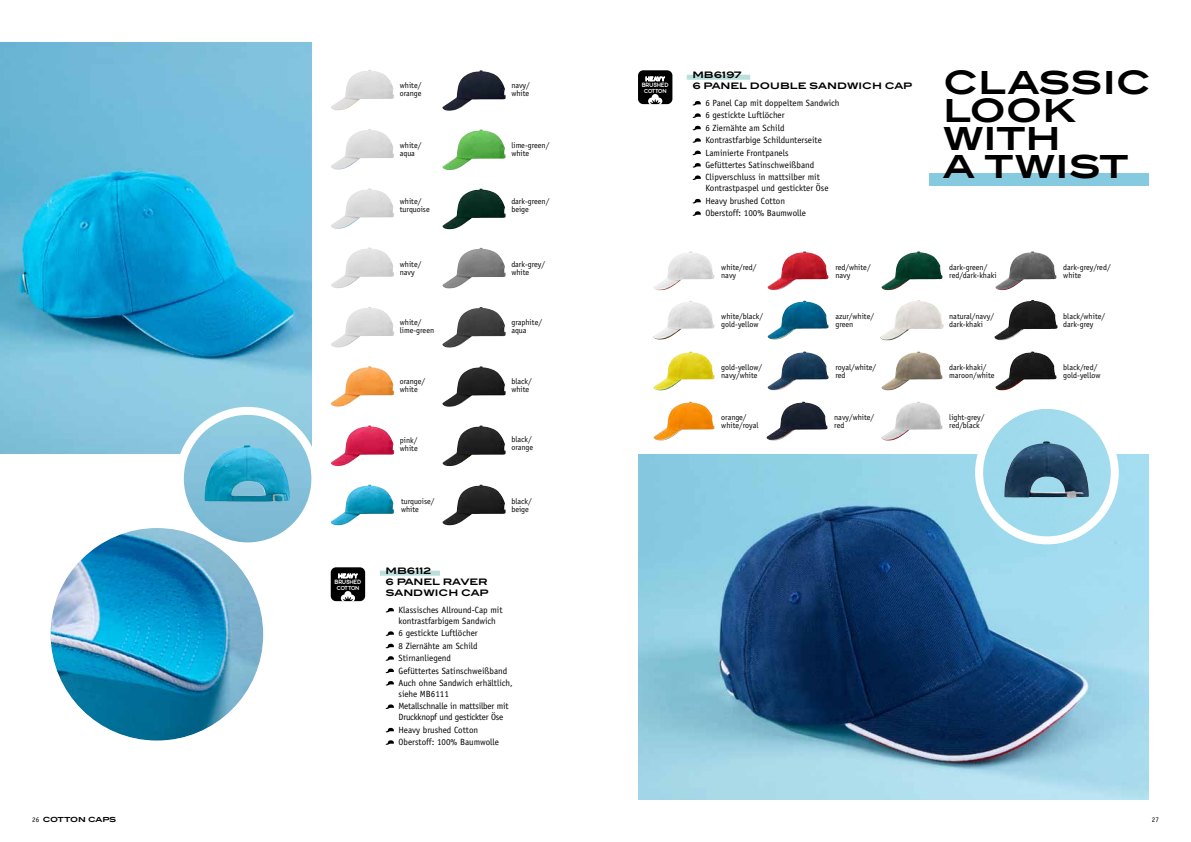
<style>
.page{position:relative;width:1191px;height:842px;background:#fff}
.page>*{position:absolute;margin:0;border:0;box-sizing:border-box;transform-origin:0 0}
.t1{font:700 32px/28px "Blair ITC";color:#000}
.t2{font:9px/12.4px "Officina Sans";color:#000}
.t3{font:700 9px/10.8px "Blair ITC";color:#000}
.t4{font:9px/12.4px "Officina Sans";letter-spacing:-.02em;color:#000}
.t5{font:8px/8px "Officina Sans";color:#000}
.t6{font:700 7px "Blair ITC";letter-spacing:-.02em;color:#000}
.t7{font:7px "Officina Sans";color:#000}
.t8{font:700 6.1px/5.8px "Moon 2.0";letter-spacing:.055em;color:#fff;text-align:center}
.t9{font:700 5.8px "Moon 2.0";letter-spacing:.01em;color:#fff}
.s1{font-family:"Officina Sans";font-weight:400}
</style>
<div class="page">
<img style="left:638px;top:455px;width:510px;height:344px">
<img style="left:0;top:43px;width:312px;height:410px">
<img style="left:51px;top:528px;width:212px;height:213px;border-radius:106px">
<div style="left:43px;top:520px;width:228px;height:229px;border:8px solid #fff;border-radius:50%"></div>
<svg style="left:180px;top:411px;width:135px;height:135px"></svg>
<img style="left:184px;top:415px;width:127px;height:127px;border-radius:64px">
<div style="left:176px;top:407px;width:143px;height:143px;border:8px solid #fff;border-radius:50%"></div>
<div style="left:983px;top:409px;width:127px;height:127px;background:#9fdaed;border-radius:64px"></div>
<div style="left:975px;top:401px;width:143px;height:143px;border:8px solid #fff;border-radius:50%"></div>
<img style="left:766px;top:402px;width:61px;height:38px">
<img style="left:881px;top:402px;width:61px;height:38px">
<img style="left:880px;top:300px;width:63px;height:40px">
<img style="left:994px;top:300px;width:63px;height:40px">
<img style="left:881px;top:351px;width:61px;height:39px">
<img style="left:995px;top:351px;width:61px;height:39px">
<img style="left:767px;top:301px;width:61px;height:39px">
<img style="left:653px;top:351px;width:61px;height:39px">
<img style="left:767px;top:351px;width:61px;height:39px">
<img style="left:881px;top:251px;width:61px;height:39px">
<img style="left:995px;top:251px;width:61px;height:39px">
<img style="left:767px;top:251px;width:61px;height:39px">
<img style="left:653px;top:402px;width:61px;height:38px">
<img style="left:653px;top:301px;width:61px;height:39px">
<img style="left:653px;top:251px;width:61px;height:39px">
<img style="left:331px;top:70px;width:63px;height:40px">
<img style="left:331px;top:129px;width:63px;height:41px">
<img style="left:331px;top:188px;width:63px;height:41px">
<img style="left:331px;top:247px;width:63px;height:41px">
<img style="left:331px;top:307px;width:63px;height:40px">
<img style="left:331px;top:366px;width:63px;height:41px">
<img style="left:331px;top:425px;width:63px;height:41px">
<img style="left:331px;top:485px;width:63px;height:40px">
<img style="left:442px;top:70px;width:64px;height:41px">
<img style="left:442px;top:248px;width:64px;height:40px">
<img style="left:442px;top:307px;width:64px;height:41px">
<img style="left:442px;top:366px;width:64px;height:41px">
<img style="left:442px;top:425px;width:64px;height:41px">
<img style="left:442px;top:485px;width:64px;height:40px">
<img style="left:442px;top:129px;width:64px;height:41px">
<img style="left:442px;top:189px;width:64px;height:40px">
<img style="left:204px;top:445px;width:86px;height:57px">
<img style="left:1004px;top:441px;width:76px;height:57px">
<div style="left:331px;top:567px;width:34px;height:34px;background:#000;border-radius:5px"></div>
<svg style="left:338px;top:573px;width:20px;height:5px"></svg>
<svg style="left:341px;top:591px;width:14px;height:11px"></svg>
<div style="left:638px;top:70px;width:34px;height:34px;background:#000;border-radius:5px"></div>
<svg style="left:645px;top:76px;width:20px;height:6px"></svg>
<svg style="left:648px;top:94px;width:14px;height:11px"></svg>
<div style="left:687px;top:75px;width:63px;height:5px;background:#bae0dc"></div>
<svg style="left:692px;top:101px;width:9px;height:4px"></svg>
<svg style="left:692px;top:113px;width:9px;height:5px"></svg>
<svg style="left:692px;top:126px;width:9px;height:4px"></svg>
<svg style="left:692px;top:138px;width:9px;height:5px"></svg>
<svg style="left:692px;top:151px;width:9px;height:4px"></svg>
<svg style="left:692px;top:163px;width:9px;height:5px"></svg>
<svg style="left:692px;top:175px;width:9px;height:5px"></svg>
<svg style="left:692px;top:199px;width:9px;height:4px"></svg>
<svg style="left:692px;top:211px;width:9px;height:5px"></svg>
<div style="left:380px;top:571px;width:60px;height:5px;background:#bae0dc"></div>
<svg style="left:385px;top:608px;width:9px;height:4px"></svg>
<svg style="left:385px;top:631px;width:9px;height:5px"></svg>
<svg style="left:385px;top:644px;width:9px;height:4px"></svg>
<svg style="left:385px;top:656px;width:9px;height:5px"></svg>
<svg style="left:385px;top:668px;width:9px;height:5px"></svg>
<svg style="left:385px;top:681px;width:9px;height:4px"></svg>
<svg style="left:385px;top:704px;width:9px;height:5px"></svg>
<svg style="left:385px;top:728px;width:9px;height:4px"></svg>
<svg style="left:385px;top:740px;width:9px;height:5px"></svg>
<div style="left:929px;top:173px;width:219px;height:13px;background:#86cadf"></div>
<p class="t8" style="left:335px;top:579px;width:28px">BRUSHED</p>
<p class="t9" style="left:337px;top:584px;width:24px">COTTON</p>
<p class="t5" style="left:400px;top:81px;width:23px">white/ orange</p>
<p class="t5" style="left:511px;top:81px;width:20px">navy/ white</p>
<p class="t5" style="left:400px;top:141px;width:23px">white/ aqua</p>
<p class="t5" style="left:511px;top:141px;width:39px">lime-green/ white</p>
<p class="t5" style="left:400px;top:198px;width:31px">white/ turquoise</p>
<p class="t5" style="left:511px;top:198px;width:39px">dark-green/ beige</p>
<p class="t5" style="left:400px;top:260px;width:23px">white/ navy</p>
<p class="t5" style="left:511px;top:260px;width:35px">dark-grey/ white</p>
<p class="t5" style="left:400px;top:318px;width:36px">white/ lime-green</p>
<p class="t5" style="left:511px;top:318px;width:32px">graphite/ aqua</p>
<p class="t5" style="left:400px;top:377px;width:27px">orange/ white</p>
<p class="t5" style="left:511px;top:377px;width:22px">black/ white</p>
<p class="t5" style="left:400px;top:436px;width:19px">pink/ white</p>
<p class="t5" style="left:511px;top:436px;width:23px">black/ orange</p>
<p class="t5" style="left:401px;top:497px;width:35px">turquoise/ white</p>
<p class="t5" style="left:511px;top:497px;width:22px">black/ beige</p>
<p class="t3" style="left:385px;top:565px;width:104px">MB6112<br>6 PANEL RAVER<br>SANDWICH CAP</p>
<p class="t2" style="left:398px;top:604px;width:106px;line-height:11px">Klassisches Allround-Cap mit kontrastfarbigem Sandwich</p>
<p class="t2" style="left:398px;top:627px;width:116px">6 gestickte Luftlöcher<br>8 Ziernähte am Schild<br>Stirnanliegend<br>Gefüttertes Satinschweißband<br>Auch ohne Sandwich erhältlich,</p>
<p class="t4" style="left:398px;top:688px;width:111px">siehe MB6111<br>Metallschnalle in mattsilber mit</p>
<p class="t2" style="left:398px;top:711px;width:106px">Druckknopf und gestickter Öse<br>Heavy brushed Cotton<br>Oberstoff: 100% Baumwolle</p>
<p class="t8" style="left:642px;top:76px;width:28px">HEAVY<br>BRUSHED</p>
<p class="t9" style="left:644px;top:87px;width:24px">COTTON</p>
<p class="t3" style="left:692px;top:70px;width:221px;line-height:10.5px">MB6197<br>6 PANEL DOUBLE SANDWICH CAP</p>
<p class="t2" style="left:705px;top:97px;width:136px">6 Panel Cap mit doppeltem Sandwich<br>6 gestickte Luftlöcher<br>6 Ziernähte am Schild<br>Kontrastfarbige Schildunterseite<br>Laminierte Frontpanels<br>Gefüttertes Satinschweißband<br>Clipverschluss in mattsilber mit</p>
<p class="t2" style="left:705px;top:182px;width:125px">Kontrastpaspel und gestickter Öse<br>Heavy brushed Cotton<br>Oberstoff: 100% Baumwolle</p>
<h1 class="t1" style="left:943px;top:68px;width:209px">CLASSIC<br>LOOK<br>WITH<br>A TWIST</h1>
<p class="t5" style="left:721px;top:263px;width:37px">white/red/ navy</p>
<p class="t5" style="left:835px;top:263px;width:37px">red/white/ navy</p>
<p class="t5" style="left:949px;top:263px;width:49px">dark-green/ red/dark-khaki</p>
<p class="t5" style="left:1063px;top:263px;width:49px">dark-grey/red/ white</p>
<p class="t5" style="left:721px;top:312px;width:43px">white/black/ gold-yellow</p>
<p class="t5" style="left:835px;top:312px;width:40px">azur/white/ green</p>
<p class="t5" style="left:721px;top:363px;width:42px">gold-yellow/ navy/white</p>
<p class="t5" style="left:835px;top:363px;width:42px">royal/white/ red</p>
<p class="t5" style="left:949px;top:312px;width:46px">natural/navy/ dark-khaki</p>
<p class="t5" style="left:1063px;top:312px;width:43px">black/white/ dark-grey</p>
<p class="t5" style="left:949px;top:363px;width:47px">dark-khaki/ maroon/white</p>
<p class="t5" style="left:1063px;top:363px;width:39px">black/red/ gold-yellow</p>
<p class="t5" style="left:721px;top:413px;width:39px">orange/ white/royal</p>
<p class="t5" style="left:834px;top:413px;width:41px">navy/white/ red</p>
<p class="t5" style="left:949px;top:413px;width:36px">light-grey/ red/black</p>
<p class="t6" style="left:32px;top:815px;width:86px"><span class="s1">26</span> COTTON CAPS</p>
<p class="t7" style="left:1151px;top:816px;width:8px">27</p>
</div>
